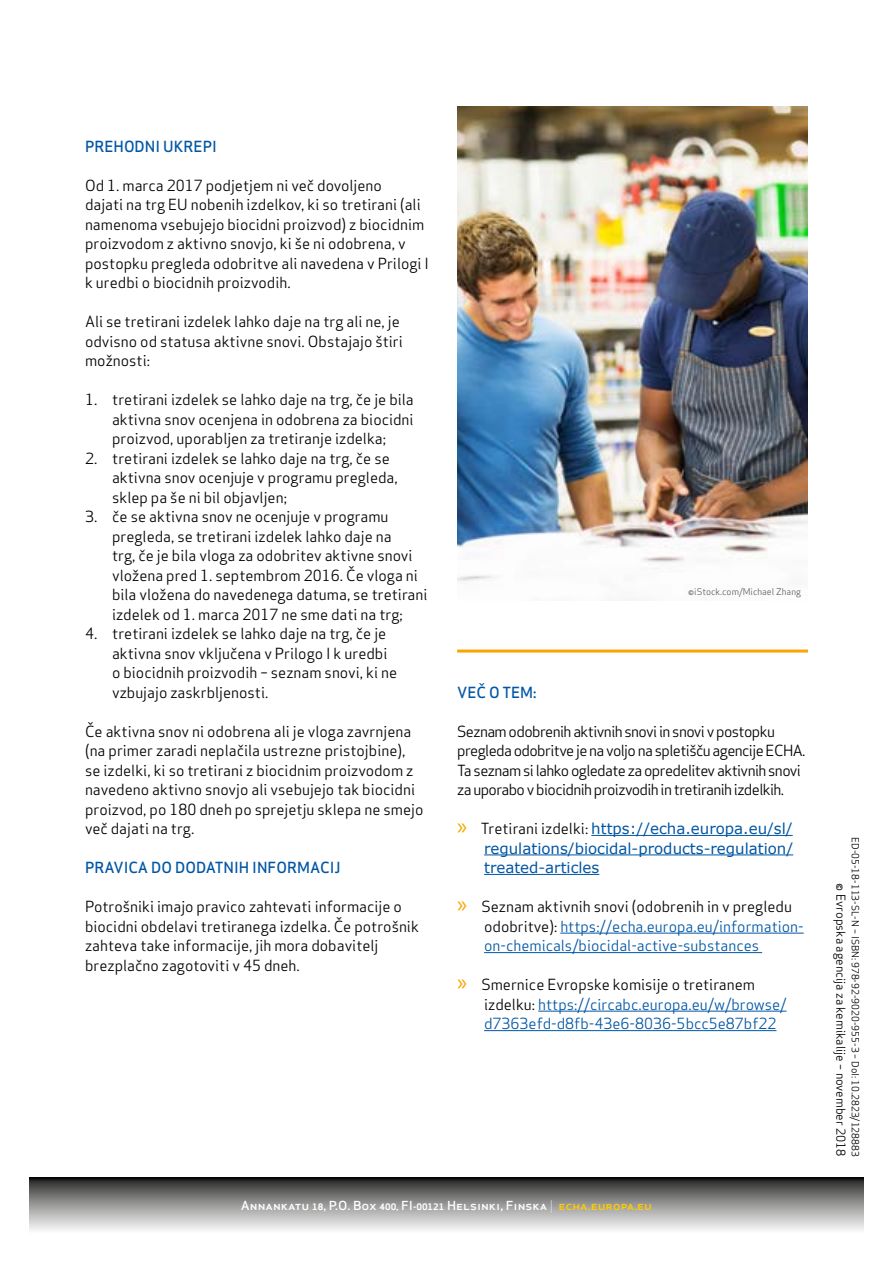
<style>
.page{position:relative;width:893px;height:1263px;background:#fff}
.page>*{position:absolute;margin:0;border:0;box-sizing:border-box;transform-origin:0 0}
.t1{font:15px/19.5px "Apex Sans";color:#000}
.t2{font:15px/19.5px "Apex Sans";color:#0056a4}
.t3{font:15px/19.5px "Apex Sans";letter-spacing:-.04em;color:#000}
.t4{font:15px/19.5px "Verdana";color:#0056a4;text-align:justify}
.t5{font:500 15px "Apex Sans";color:#0056a4}
.t6{font:500 12.15px "Apex Sans";color:#fff;scale:1.08 1}
.t7{font:12px "Apex Sans";color:#000}
.t8{font:9.75px "Apex Sans";color:#000}
.t9{font:9px "Apex Sans";color:#616160}
.s1{font-family:"Myriad Pro";font-size:24px;color:#f7a600}
.s2{font-family:"Apex Sans";color:#000}
.s3{color:#000}
.s4{font-weight:700;font-size:8.7px}
.s5{font-weight:700;font-size:8.25px}
.s6{font-weight:300}
.s7{color:#fc0}
</style>
<div class="page">
<svg style="left:30px;top:1178px;width:833px;height:52px;background:#909090"></svg>
<hr style="left:591px;top:835px;width:202px;height:1px;background:#0056a4">
<hr style="left:484px;top:854px;width:309px;height:1px;background:#0056a4">
<hr style="left:484px;top:874px;width:115px;height:1px;background:#0056a4">
<hr style="left:560px;top:933px;width:244px;height:1px;background:#0056a4">
<hr style="left:484px;top:952px;width:278px;height:1px;background:#0056a4">
<hr style="left:538px;top:1011px;width:248px;height:1px;background:#0056a4">
<hr style="left:484px;top:1030px;width:292px;height:1px;background:#0056a4">
<hr style="left:457px;top:649px;width:351px;height:3px;background:#f7a600">
<img style="left:457px;top:106px;width:351px;height:475px">
<p class="t5" style="left:85px;top:133px;width:133px">PREHODNI UKREPI</p>
<p class="t1" style="left:85px;top:174px;width:345px">Od 1. marca 2017 podjetjem ni več dovoljeno<br>dajati na trg EU nobenih izdelkov, ki so tretirani (ali namenoma vsebujejo biocidni proizvod) z biocidnim proizvodom z aktivno snovjo, ki še ni odobrena, v postopku pregleda odobritve ali navedena v Prilogi I k uredbi o biocidnih proizvodih.</p>
<p class="t1" style="left:85px;top:310px;width:319px">Ali se tretirani izdelek lahko daje na trg ali ne, je odvisno od statusa aktivne snovi. Obstajajo štiri možnosti:</p>
<p class="t1" style="left:112px;top:388px;width:303px;text-align:justify;text-indent:-27px">1. tretirani izdelek se lahko daje na trg, če je bila aktivna snov ocenjena in odobrena za biocidni proizvod, uporabljen za tretiranje izdelka;</p>
<p class="t1" style="left:112px;top:447px;width:287px;text-indent:-27px">2. tretirani izdelek se lahko daje na trg, če se aktivna snov ocenjuje v programu pregleda, sklep pa še ni bil objavljen;</p>
<p class="t1" style="left:112px;top:505px;width:317px;text-indent:-27px">3. če se aktivna snov ne ocenjuje v programu pregleda, se tretirani izdelek lahko daje na<br>trg, če je bila vloga za odobritev aktivne snovi vložena pred 1. septembrom 2016. Če vloga ni bila vložena do navedenega datuma, se tretirani izdelek od 1. marca 2017 ne sme dati na trg;</p>
<p class="t1" style="left:112px;top:622px;width:287px;text-indent:-27px">4. tretirani izdelek se lahko daje na trg, če je aktivna snov vključena v Prilogo I k uredbi o biocidnih proizvodih – seznam snovi, ki ne vzbujajo zaskrbljenosti.</p>
<p class="t1" style="left:85px;top:720px;width:340px">Če aktivna snov ni odobrena ali je vloga zavrnjena (na primer zaradi neplačila ustrezne pristojbine), se izdelki, ki so tretirani z biocidnim proizvodom z navedeno aktivno snovjo ali vsebujejo tak biocidni proizvod, po 180 dneh po sprejetju sklepa ne smejo več dajati na trg.</p>
<p class="t5" style="left:85px;top:854px;width:257px">PRAVICA DO DODATNIH INFORMACIJ</p>
<p class="t1" style="left:85px;top:895px;width:335px">Potrošniki imajo pravico zahtevati informacije o biocidni obdelavi tretiranega izdelka. Če potrošnik zahteva take informacije, jih mora dobavitelj brezplačno zagotoviti v 45 dneh.</p>
<p class="t9" style="left:688px;top:584px;width:114px">©iStock.com/Michael Zhang</p>
<p class="t5" style="left:457px;top:679px;width:81px">VEČ O TEM:</p>
<p class="t3" style="left:457px;top:720px;width:350px">Seznam odobrenih aktivnih snovi in snovi v postopku pregleda odobritve je na voljo na spletišču agencije ECHA.<br>Ta seznam si lahko ogledate za opredelitev aktivnih snovi za uporabo v biocidnih proizvodih in tretiranih izdelkih.</p>
<p class="t4" style="left:484px;top:819px;width:311px;text-indent:-27px"><span class="s1">»</span> <span class="s2">Tretirani izdelki:</span> https://echa.europa.eu/sl/ regulations/biocidal-products-regulation/ treated-articles</p>
<p class="t2" style="left:484px;top:895px;width:321px;text-indent:-27px"><span class="s1">»</span> <span class="s3">Seznam aktivnih snovi (odobrenih in v pregledu odobritve):</span> https://echa.europa.eu/information&shy;on-chemicals/biocidal-active-substances</p>
<p class="t2" style="left:484px;top:973px;width:304px;text-indent:-27px"><span class="s1">»</span> <span class="s3">Smernice Evropske komisije o tretiranem izdelku:</span> https://circabc.europa.eu/w/browse/ d7363efd-d8fb-43e6-8036-5bcc5e87bf22</p>
<p class="t6" style="left:241px;top:1195px;width:382px">Annankatu <span class="s4">18</span>, P.O. Box <span class="s4">400,</span> FI<span class="s5">-</span><span class="s4">00121</span> Helsinki, Finska <span class="s6">|</span> <span class="s7">echa.europa.eu</span></p>
<p class="t8" style="left:863px;top:837px;width:321px;rotate:90deg">ED-05-18-113-SL-N – ISBN: 978-92-9020-955-3 – DoI: 10.2823/128883</p>
<p class="t7" style="left:851px;top:883px;width:275px;rotate:90deg">© Evropska agencija za kemikalije – november 2018</p>
</div>
